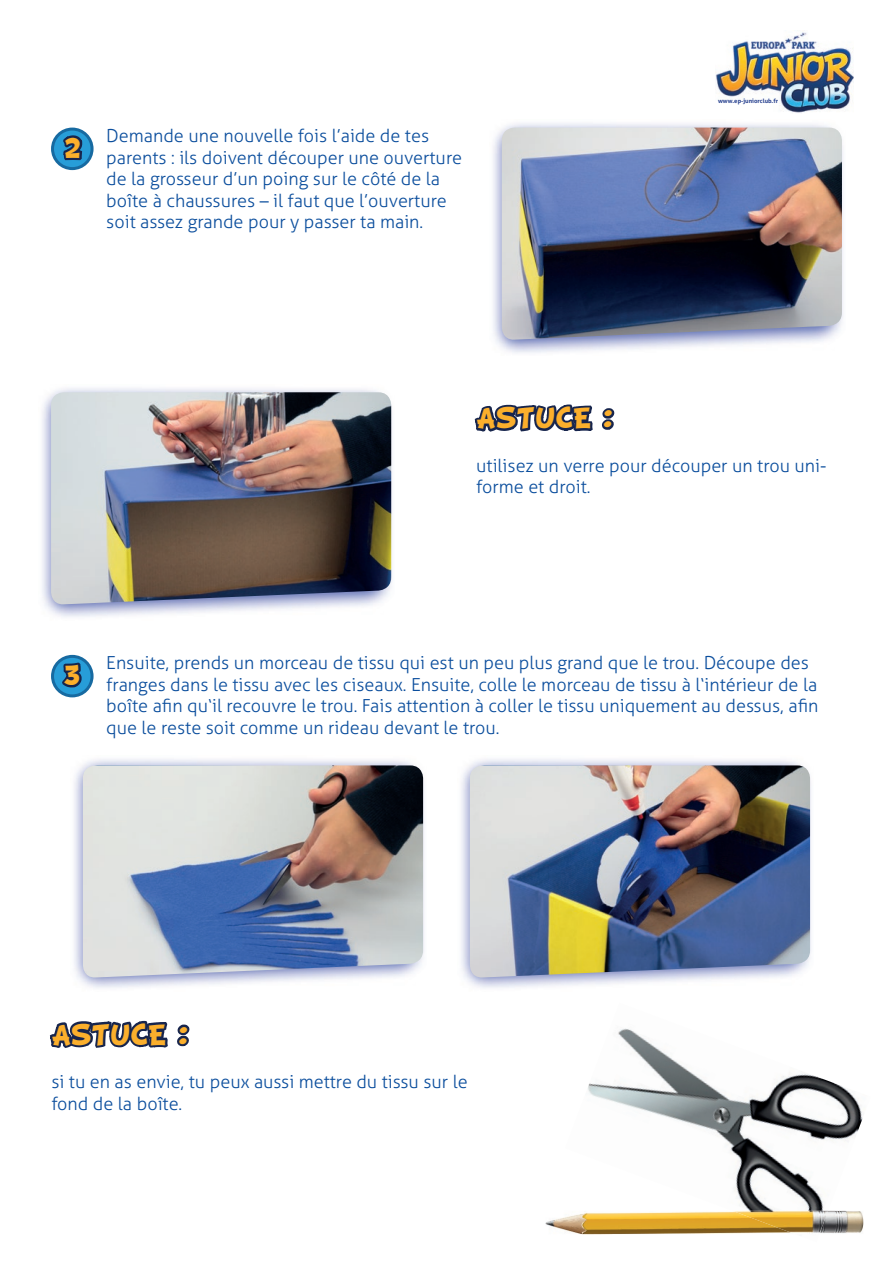
<style>
.page{position:relative;width:893px;height:1263px;background:#fff}
.page>*{position:absolute;margin:0;border:0;box-sizing:border-box;transform-origin:0 0}
.t1{font:24px "EPJC Cartoon Shout";color:#fbaf2c}
.t2{font:22.5px "EPJC Cartoon Shout";color:#fbaf2c}
.t3{font:300 18px/21.6px "Aller";color:#0b4e9d}
.t4{font:700 6px "Aller";color:#253f8e}
</style>
<div class="page">
<img style="left:42px;top:388px;width:350px;height:229px">
<img style="left:74px;top:759px;width:350px;height:226px">
<img style="left:493px;top:123px;width:350px;height:227px">
<img style="left:461px;top:759px;width:350px;height:229px">
<img style="left:51px;top:392px;width:340px;height:213px">
<img style="left:83px;top:765px;width:340px;height:213px">
<img style="left:502px;top:128px;width:340px;height:212px">
<img style="left:470px;top:765px;width:340px;height:213px">
<svg style="left:53px;top:129px;width:39px;height:40px"></svg>
<div style="left:51px;top:128px;width:43px;height:42px;border:3px solid #176aa1;border-radius:50%"></div>
<svg style="left:53px;top:656px;width:39px;height:40px"></svg>
<div style="left:51px;top:655px;width:43px;height:42px;border:3px solid #176aa1;border-radius:50%"></div>
<svg style="left:61px;top:133px;width:23px;height:38px"></svg>
<svg style="left:60px;top:654px;width:24px;height:36px"></svg>
<svg style="left:474px;top:323px;width:143px;height:109px"></svg>
<img style="left:716px;top:32px;width:138px;height:81px">
<img style="left:582px;top:1028px;width:282px;height:207px">
<img style="left:545px;top:1211px;width:318px;height:23px">
<img style="left:732px;top:1211px;width:96px;height:23px">
<svg style="left:50px;top:939px;width:142px;height:109px"></svg>
<p class="t2" style="left:65px;top:134px;width:18px">2</p>
<p class="t3" style="left:106px;top:125px;width:357px">Demande une nouvelle fois l’aide de tes parents : ils doivent découper une ouverture de la grosseur d’un poing sur le côté de la boîte à chaussures – il faut que l’ouverture soit assez grande pour y passer ta main.</p>
<p class="t4" style="left:718px;top:97px;width:62px">www.ep-juniorclub.fr</p>
<h1 class="t1" style="left:476px;top:403px;width:138px">ASTUCE :</h1>
<p class="t3" style="left:476px;top:454px;width:352px">utilisez un verre pour découper un trou uni&shy;forme et droit.</p>
<p class="t2" style="left:64px;top:662px;width:18px">3</p>
<p class="t3" style="left:106px;top:652px;width:714px">Ensuite, prends un morceau de tissu qui est un peu plus grand que le trou. Découpe des franges dans le tissu avec les ciseaux. Ensuite, colle le morceau de tissu à l‘intérieur de la boîte afin qu‘il recouvre le trou. Fais attention à coller le tissu uniquement au dessus, afin que le reste soit comme un rideau devant le trou.</p>
<h1 class="t1" style="left:51px;top:1020px;width:138px">ASTUCE :</h1>
<p class="t3" style="left:51px;top:1071px;width:418px">si tu en as envie, tu peux aussi mettre du tissu sur le fond de la boîte.</p>
</div>
